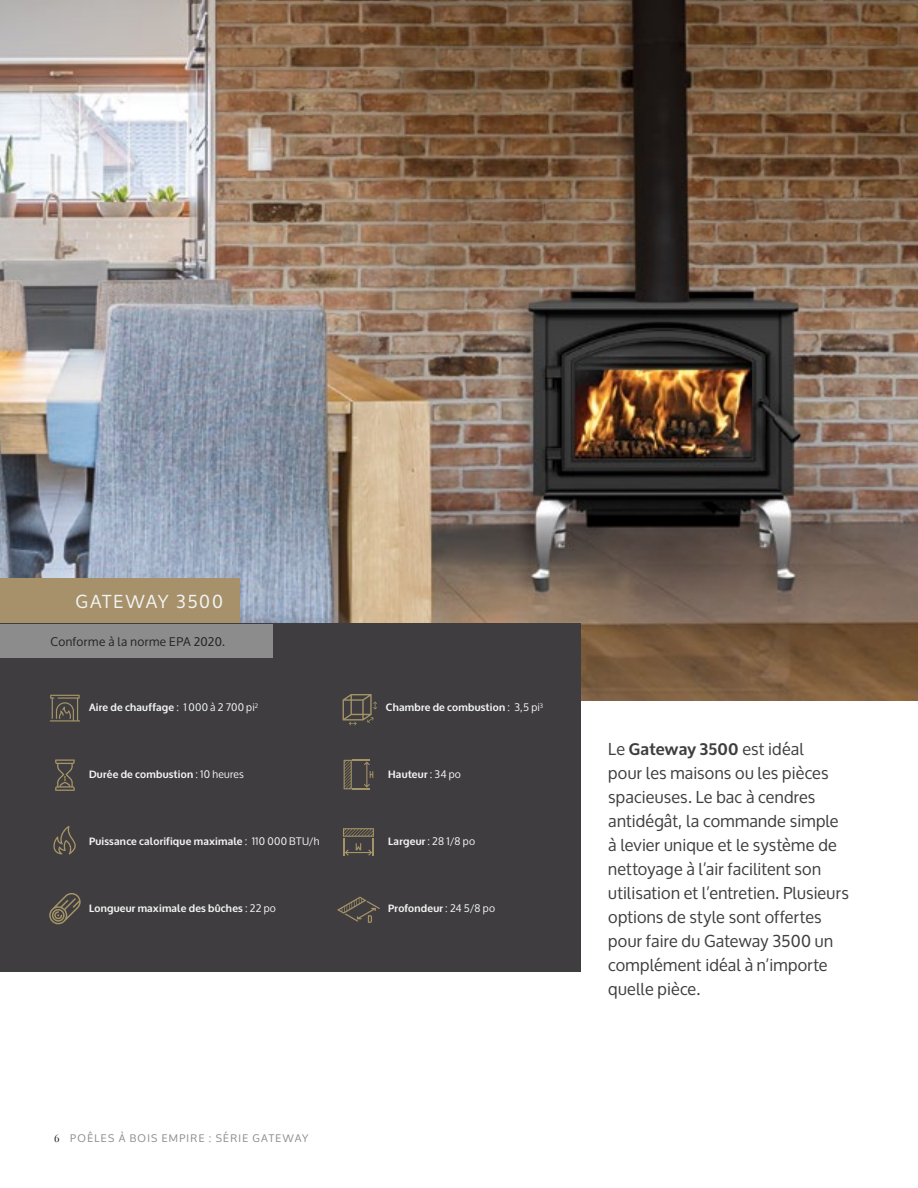
<style>
.page{position:relative;width:918px;height:1188px;background:#fff}
.page>*{position:absolute;margin:0;border:0;box-sizing:border-box;transform-origin:0 0}
.t1{font:18px "Oxygen";letter-spacing:.09em;color:#f2f3f3}
.t2{font:16.5px/24px "Oxygen";letter-spacing:.01em;color:#3f3d3f}
.t3{font:12px "Oxygen";letter-spacing:.04em;color:#232323}
.t4{font:700 10.5px "Oxygen";letter-spacing:.02em;color:#f2f3f3}
.t5{font:10.5px "Oxygen";letter-spacing:.125em;color:#8c8c8c}
.t6{font:10.5px "Oxygen";color:#f2f3f3}
.s1{font-weight:400}
.s2{font-family:"Playfair Display";color:#232323}
.s3{font-weight:700}
</style>
<div class="page">
<img style="left:0;top:0;width:917px;height:700px">
<hr style="left:917px;top:0;width:1px;height:1188px;background:#a6916a">
<div style="left:0;top:579px;width:240px;height:45px;background:#a6916a"></div>
<div style="left:0;top:624px;width:580px;height:348px;background:#3f3d3f"></div>
<svg style="left:344px;top:760px;width:29px;height:29px"></svg>
<svg style="left:343px;top:828px;width:31px;height:28px"></svg>
<svg style="left:337px;top:897px;width:43px;height:26px"></svg>
<svg style="left:50px;top:695px;width:30px;height:27px"></svg>
<svg style="left:55px;top:759px;width:20px;height:32px"></svg>
<svg style="left:53px;top:826px;width:23px;height:29px"></svg>
<svg style="left:49px;top:893px;width:32px;height:31px"></svg>
<svg style="left:343px;top:694px;width:34px;height:31px"></svg>
<div style="left:0;top:624px;width:272px;height:33px;background:#8c8c8c"></div>
<p class="t1" style="left:76px;top:592px;width:149px">GATEWAY 3500</p>
<p class="t3" style="left:51px;top:634px;width:176px">Conforme à la norme EPA 2020.</p>
<p class="t4" style="left:89px;top:701px;width:171px">Aire de chauffage <span class="s1">: 1 000 à 2 700 pi</span><sup>2</sup></p>
<p class="t4" style="left:89px;top:768px;width:157px">Durée de combustion <span class="s1">: 10 heures</span></p>
<p class="t4" style="left:89px;top:835px;width:232px">Puissance calorifique maximale <span class="s1">: 110 000 BTU/h</span></p>
<p class="t4" style="left:89px;top:901px;width:188px">Longueur maximale des bûches <span class="s1">: 22 po</span></p>
<p class="t5" style="left:54px;top:1133px;width:256px"><span class="s2">6</span> POÊLES À BOIS EMPIRE : SÉRIE GATEWAY</p>
<p class="t4" style="left:386px;top:701px;width:159px">Chambre de combustion <span class="s1">: 3,5 pi</span><sup>3</sup></p>
<p class="t4" style="left:388px;top:768px;width:74px">Hauteur <span class="s1">: 34 po</span></p>
<p class="t6" style="left:388px;top:835px;width:88px"><span class="s3">Largeur</span> : 28 1/8 po</p>
<p class="t4" style="left:388px;top:901px;width:108px">Profondeur <span class="s1">: 24 5/8 po</span></p>
<p class="t2" style="left:608px;top:737px;width:242px">Le <span class="s3">Gateway 3500</span> est idéal<br>pour les maisons ou les pièces spacieuses. Le bac à cendres antidégât, la commande simple à levier unique et le système de nettoyage à l’air facilitent son utilisation et l’entretien. Plusieurs options de style sont offertes pour faire du Gateway 3500 un complément idéal à n’importe quelle pièce.</p>
</div>
